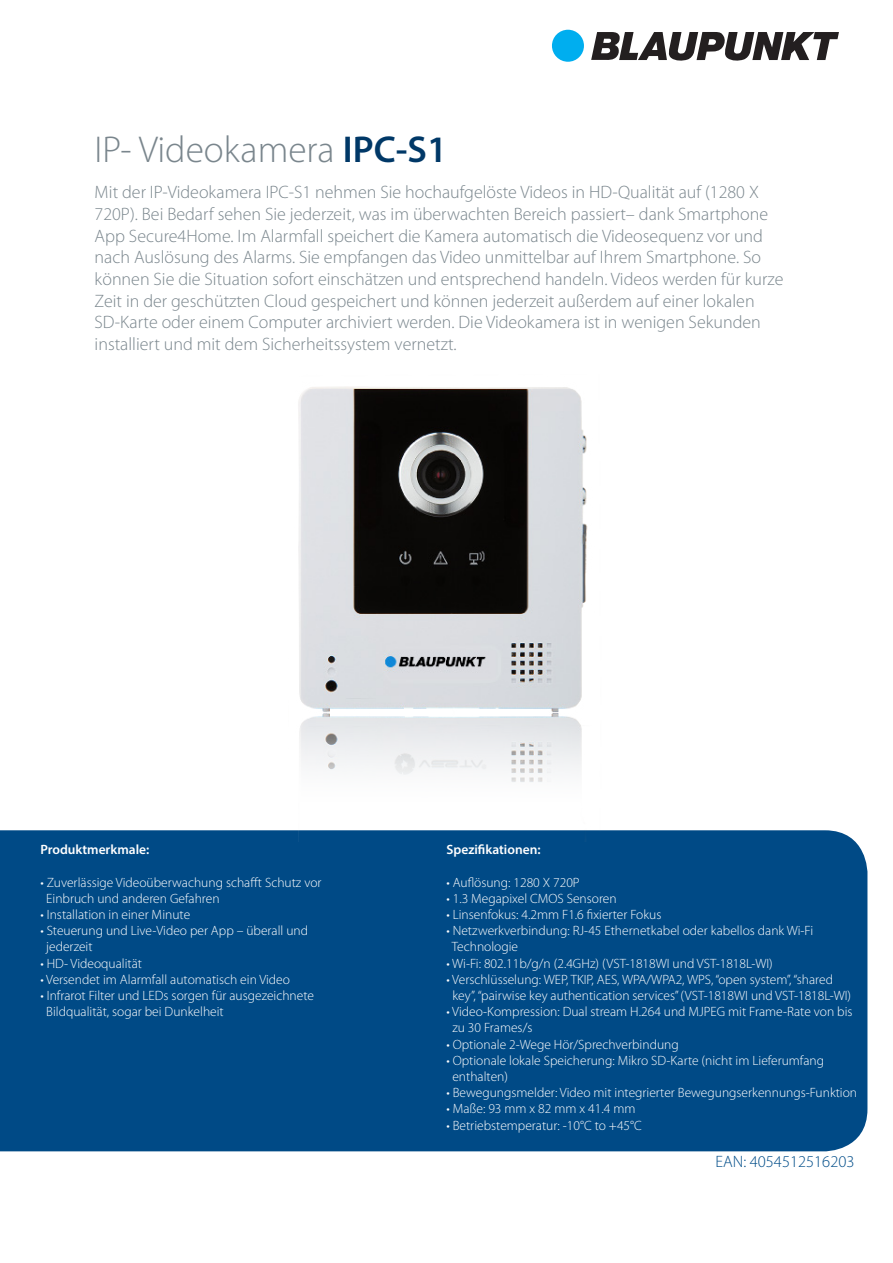
<style>
.page{position:relative;width:893px;height:1263px;background:#fff}
.page>*{position:absolute;margin:0;border:0;box-sizing:border-box;transform-origin:0 0}
.t1{font:300 37.5px "Myriad Pro";color:#7a868d}
.t2{font:300 18px/21.6px "Myriad Pro";color:#7a868d}
.t3{font:300 16.5px "Myriad Pro";color:#004d89}
.t4{font:300 13.5px/16.2px "Myriad Pro";color:#fff}
.t5{font:600 13.5px "Myriad Pro";color:#fff}
.s1{font-weight:600;color:#003867}
</style>
<div class="page">
<div style="left:552px;top:30px;width:32px;height:32px;background:#00aeef;border-radius:50%"></div>
<svg style="left:591px;top:32px;width:248px;height:29px"></svg>
<div style="left:0;top:830px;width:867px;height:321px;background:#004a86"></div>
<img style="left:288px;top:386px;width:316px;height:456px">
<p class="t1" style="left:95px;top:129px;width:354px">IP- Videokamera <span class="s1">IPC-S1</span></p>
<p class="t2" style="left:95px;top:182px;width:690px">Mit der IP-Videokamera IPC-S1 nehmen Sie hochaufgelöste Videos in HD-Qualität auf (1280 X 720P). Bei Bedarf sehen Sie jederzeit, was im überwachten Bereich passiert– dank Smartphone App Secure4Home. Im Alarmfall speichert die Kamera automatisch die Videosequenz vor und nach Auslösung des Alarms. Sie empfangen das Video unmittelbar auf Ihrem Smartphone. So können Sie die Situation sofort einschätzen und entsprechend handeln. Videos werden für kurze Zeit in der geschützten Cloud gespeichert und können jederzeit außerdem auf einer lokalen SD-Karte oder einem Computer archiviert werden. Die Videokamera ist in wenigen Sekunden installiert und mit dem Sicherheitssystem vernetzt.</p>
<p class="t5" style="left:40px;top:841px;width:111px">Produktmerkmale:</p>
<p class="t4" style="left:46px;top:874px;width:277px;text-indent:-6px">• Zuverlässige Videoüberwachung schafft Schutz vor<br>Einbruch und anderen Gefahren</p>
<p class="t4" style="left:40px;top:907px;width:151px">• Installation in einer Minute</p>
<p class="t4" style="left:46px;top:923px;width:263px;text-indent:-6px">• Steuerung und Live-Video per App – überall und jederzeit</p>
<p class="t4" style="left:40px;top:955px;width:103px">• HD- Videoqualität</p>
<p class="t4" style="left:40px;top:971px;width:251px">• Versendet im Alarmfall automatisch ein Video</p>
<p class="t4" style="left:46px;top:988px;width:269px;text-indent:-6px">• Infrarot Filter und LEDs sorgen für ausgezeichnete<br>Bildqualität, sogar bei Dunkelheit</p>
<p class="t5" style="left:446px;top:841px;width:96px">Spezifikationen:</p>
<p class="t4" style="left:446px;top:874px;width:135px">• Auflösung: 1280 X 720P</p>
<p class="t4" style="left:446px;top:890px;width:172px">• 1.3 Megapixel CMOS Sensoren</p>
<p class="t4" style="left:446px;top:907px;width:216px">• Linsenfokus: 4.2mm F1.6 fixierter Fokus</p>
<p class="t4" style="left:446px;top:923px;width:368px">• Netzwerkverbindung: RJ-45 Ethernetkabel oder kabellos dank Wi-Fi</p>
<p class="t4" style="left:452px;top:939px;width:68px">Technologie</p>
<p class="t4" style="left:446px;top:955px;width:328px">• Wi-Fi: 802.11b/g/n (2.4GHz) (VST-1818WI und VST-1818L-WI)</p>
<p class="t4" style="left:452px;top:971px;width:400px;text-indent:-6px">• Verschlüsselung: WEP, TKIP, AES, WPA/WPA2, WPS, “open system”, “shared key”, “pairwise key authentication services” (VST-1818WI und VST-1818L-WI)</p>
<p class="t4" style="left:452px;top:1004px;width:402px;text-indent:-6px">• Video-Kompression: Dual stream H.264 und MJPEG mit Frame-Rate von bis zu 30 Frames/s</p>
<p class="t4" style="left:446px;top:1036px;width:234px">• Optionale 2-Wege Hör/Sprechverbindung</p>
<p class="t4" style="left:452px;top:1052px;width:373px;text-indent:-6px">• Optionale lokale Speicherung: Mikro SD-Karte (nicht im Lieferumfang enthalten)</p>
<p class="t4" style="left:446px;top:1085px;width:412px">• Bewegungsmelder: Video mit integrierter Bewegungserkennungs-Funktion</p>
<p class="t4" style="left:446px;top:1101px;width:190px">• Maße: 93 mm x 82 mm x 41.4 mm</p>
<p class="t4" style="left:446px;top:1117px;width:197px">• Betriebstemperatur: -10°C to +45°C</p>
<p class="t3" style="left:715px;top:1152px;width:141px">EAN: 4054512516203</p>
</div>
